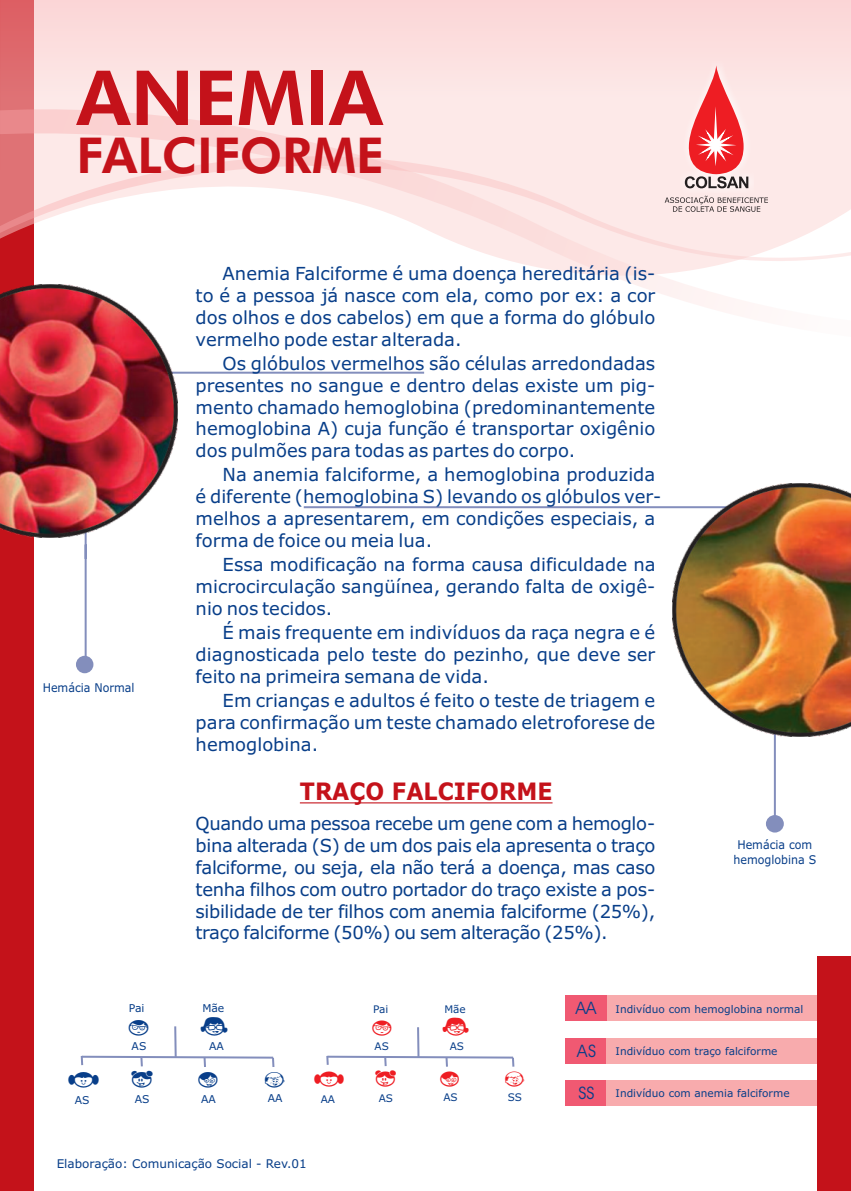
<style>
.page{position:relative;width:851px;height:1191px;background:#fff}
.page>*{position:absolute;margin:0;border:0;box-sizing:border-box;transform-origin:0 0}
.t1{font:800 75.8px "Futura BT";color:#c4121a}
.t2{font:800 49.4px "Futura BT";color:#c4121a}
.t3{font:27px "Chickabiddies";color:#083e89}
.t4{font:27px "Chickabiddies";color:#083e89;scale:.95 1}
.t5{font:26.2px "Chickabiddies";color:#ee1d23}
.t6{font:26.2px "Chickabiddies";color:#ee1d23;scale:.95 1}
.t7{font:700 24px "Verdana";color:#c4121a;scale:.92 1}
.t8{font:18px/21.8px "Verdana";color:#083e89;text-align:justify}
.t9{font:12px "Verdana";color:#083e89}
.t10{font:12px/14.6px "Verdana";color:#083e89;text-align:center;scale:.92 1}
.t11{font:10.8px "Verdana";color:#083e89}
.t12{font:10.6px "Verdana";color:#083e89}
.t13{font:10.4px "Verdana";color:#083e89}
.s1{font-family:"Avant Garde IT Cby BT";font-size:17.2px}
</style>
<div class="page">
<svg style="left:302px;top:506px;width:474px;height:309px"></svg>
<svg style="left:84px;top:371px;width:342px;height:295px"></svg>
<div style="left:565px;top:1037px;width:41px;height:26px;background:#f05972"></div>
<div style="left:565px;top:1080px;width:41px;height:25px;background:#f05972"></div>
<div style="left:0;top:0;width:33px;height:1191px;background:#c4121a"></div>
<div style="left:0;top:0;width:850px;height:60px;background:#fbdbdb"></div>
<svg style="left:326px;top:1027px;width:189px;height:39px"></svg>
<svg style="left:80px;top:1026px;width:195px;height:41px"></svg>
<img style="left:0;top:344px;width:178px;height:193px">
<img style="left:672px;top:484px;width:178px;height:252px">
<svg style="left:0;top:60px;width:850px;height:284px"></svg>
<svg style="left:0;top:128px;width:850px;height:145px"></svg>
<div style="left:680px;top:61px;width:73px;height:132px;background:#fde9e8"></div>
<svg style="left:684px;top:65px;width:64px;height:123px"></svg>
<svg style="left:664px;top:196px;width:103px;height:16px;background:#d1c1c0"></svg>
<hr style="left:300px;top:802px;width:92px;height:1px;background:#c4121a">
<hr style="left:392px;top:802px;width:160px;height:1px;background:#c4121a">
<div style="left:606px;top:995px;width:244px;height:26px;background:#f8abad"></div>
<div style="left:565px;top:995px;width:41px;height:26px;background:#f05972"></div>
<div style="left:606px;top:1037px;width:244px;height:26px;background:#f8abad"></div>
<div style="left:606px;top:1080px;width:244px;height:25px;background:#f8abad"></div>
<div style="left:817px;top:956px;width:33px;height:235px;background:#c4121a"></div>
<div style="left:76px;top:656px;width:17px;height:17px;background:#838ebc;border-radius:50%"></div>
<div style="left:765px;top:815px;width:18px;height:17px;background:#838ebc;border-radius:50%"></div>
<h1 class="t1" style="left:76px;top:67px;width:308px">ANEMIA</h1>
<h2 class="t2" style="left:76px;top:136px;width:309px">FALCIFORME</h2>
<p class="t10" style="left:43px;top:681px;width:101px">Hemácia Normal</p>
<p class="t8" style="left:196px;top:264px;width:461px;text-indent:27px">Anemia Falciforme é uma doença hereditária (is&shy;to é a pessoa já nasce com ela, como por ex: a cor dos olhos e dos cabelos) em que a forma do glóbulo vermelho pode estar alterada.</p>
<p class="t8" style="left:196px;top:354px;width:461px;text-indent:27px">Os glóbulos vermelhos são células arredondadas presentes no sangue e dentro delas existe um pig&shy;mento chamado hemoglobina (predominantemente hemoglobina A) cuja função é transportar oxigênio dos pulmões para todas as partes do corpo.</p>
<p class="t8" style="left:196px;top:465px;width:467px;text-align:left;text-indent:27px">Na anemia falciforme, a hemoglobina produzida é diferente (hemoglobina S) levando os glóbulos ver&shy;melhos a apresentarem, em condições especiais, a forma de foice ou meia lua.</p>
<p class="t8" style="left:196px;top:555px;width:461px;text-indent:27px">Essa modificação na forma causa dificuldade na microcirculação sangüínea, gerando falta de oxigê&shy;nio nos tecidos.</p>
<p class="t8" style="left:195px;top:623px;width:461px;text-indent:27px">É mais frequente em indivíduos da raça negra e é diagnosticada pelo teste do pezinho, que deve ser feito na primeira semana de vida.</p>
<p class="t8" style="left:195px;top:691px;width:461px;text-indent:27px">Em crianças e adultos é feito o teste de triagem e para confirmação um teste chamado eletroforese de hemoglobina.</p>
<h3 class="t7" style="left:300px;top:782px;width:276px">TRAÇO FALCIFORME</h3>
<p class="t8" style="left:195px;top:814px;width:461px">Quando uma pessoa recebe um gene com a hemoglo&shy;bina alterada (S) de um dos pais ela apresenta o traço falciforme, ou seja, ela não terá a doença, mas caso tenha filhos com outro portador do traço existe a pos&shy;sibilidade de ter filhos com anemia falciforme (25%), traço falciforme (50%) ou sem alteração (25%).</p>
<p class="t10" style="left:733px;top:838px;width:92px">Hemácia com hemoglobina S</p>
<p class="t11" style="left:129px;top:1003px;width:17px">Pai</p>
<p class="t11" style="left:202px;top:1003px;width:24px">Mãe</p>
<p class="t13" style="left:373px;top:1005px;width:17px">Pai</p>
<p class="t13" style="left:444px;top:1005px;width:23px">Mãe</p>
<h3 class="t3" style="left:126px;top:1012px;width:24px">f</h3>
<h3 class="t3" style="left:198px;top:1012px;width:31px">l</h3>
<h3 class="t5" style="left:370px;top:1014px;width:23px">f</h3>
<h3 class="t5" style="left:440px;top:1013px;width:30px">l</h3>
<p class="t11" style="left:132px;top:1041px;width:16px">AS</p>
<p class="t11" style="left:209px;top:1041px;width:16px">AA</p>
<h3 class="t3" style="left:66px;top:1064px;width:88px">q s</h3>
<h3 class="t3" style="left:196px;top:1065px;width:23px">g</h3>
<h3 class="t4" style="left:262px;top:1065px;width:25px">m</h3>
<p class="t13" style="left:374px;top:1042px;width:16px">AS</p>
<p class="t13" style="left:449px;top:1042px;width:16px">AS</p>
<h3 class="t5" style="left:312px;top:1064px;width:86px">q s</h3>
<h3 class="t5" style="left:438px;top:1064px;width:23px">g</h3>
<h3 class="t6" style="left:503px;top:1064px;width:24px">m</h3>
<p class="t11" style="left:75px;top:1095px;width:16px">AS</p>
<p class="t11" style="left:135px;top:1095px;width:16px">AS</p>
<p class="t11" style="left:201px;top:1094px;width:16px">AA</p>
<p class="t11" style="left:268px;top:1094px;width:16px">AA</p>
<p class="t13" style="left:320px;top:1094px;width:16px">AA</p>
<p class="t13" style="left:379px;top:1094px;width:16px">AS</p>
<p class="t13" style="left:443px;top:1093px;width:16px">AS</p>
<p class="t13" style="left:508px;top:1093px;width:16px">SS</p>
<p class="t12" style="left:575px;top:1005px;width:229px"><span class="s1">AA</span> Indivíduo com hemoglobina normal</p>
<p class="t12" style="left:577px;top:1047px;width:202px"><span class="s1">AS</span> Indivíduo com traço falciforme</p>
<p class="t12" style="left:578px;top:1089px;width:213px"><span class="s1">SS</span> Indivíduo com anemia falciforme</p>
<p class="t9" style="left:57px;top:1158px;width:251px">Elaboração: Comunicação Social - Rev.01</p>
</div>
